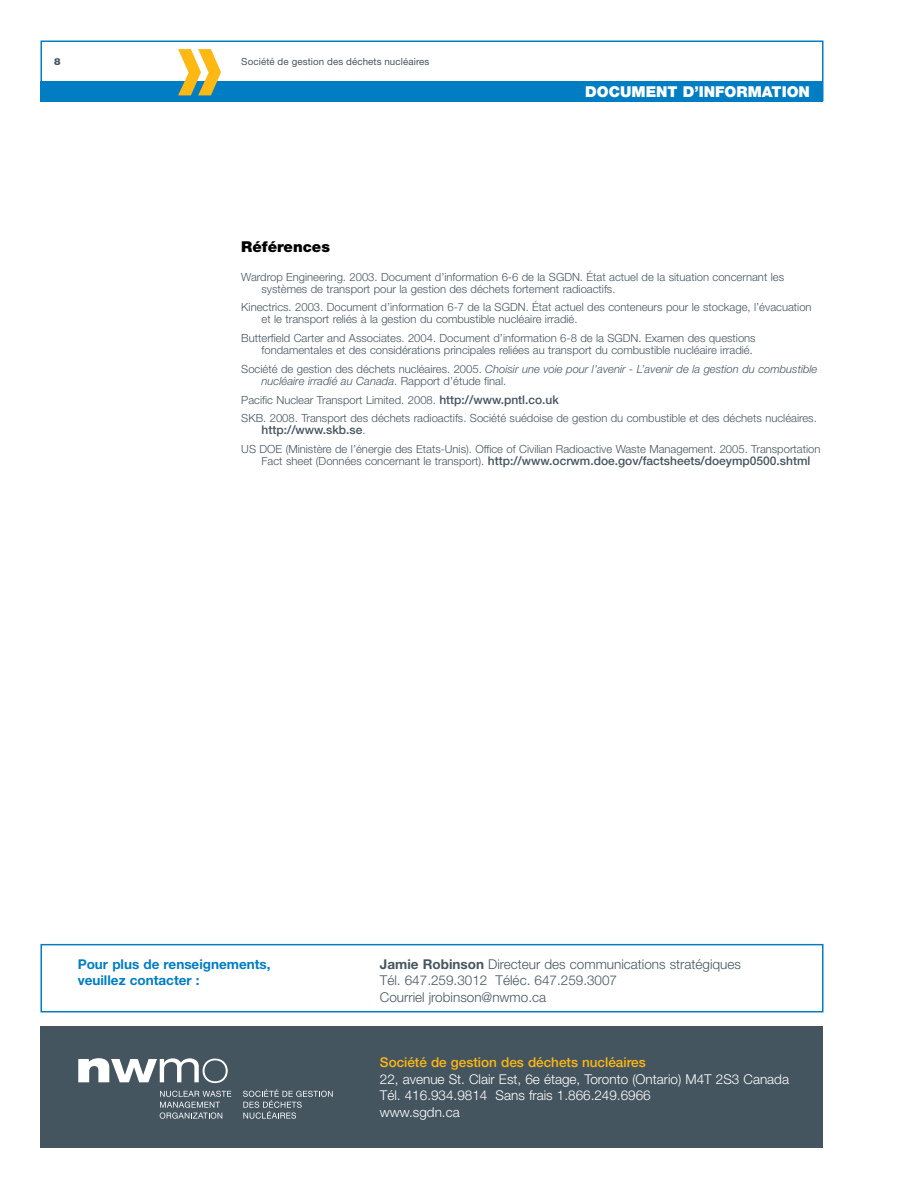
<style>
.page{position:relative;width:918px;height:1188px;background:#fff}
.page>*{position:absolute;margin:0;border:0;box-sizing:border-box;transform-origin:0 0}
.t1{font:900 15px "Helvetica Neue";color:#fff}
.t2{font:900 15px "Helvetica Neue";color:#000}
.t3{font:300 13.5px/16.5px "Helvetica Neue";color:#465560}
.t4{font:300 13.5px/16.5px "Helvetica Neue";color:#fff}
.t5{font:700 13.5px/16.5px "Helvetica Neue";color:#007dc3}
.t6{font:500 13.5px "Helvetica Neue";color:#fdb813}
.t7{font:500 12px "Helvetica Neue";color:#465560}
.t8{font:300 11.25px/12px "Helvetica Neue";color:#465560}
.t9{font:italic 300 11.25px/12px "Helvetica Neue";color:#465560}
.t10{font:9.75px "Helvetica Neue";letter-spacing:.01em;color:#465560}
.t11{font:900 9.75px "Helvetica Neue";color:#465560}
.s1{font-style:normal}
.s2{font-weight:500;font-size:12px}
.s3{font-weight:300;font-size:11.25px}
.s4{font-weight:700}
</style>
<div class="page">
<div style="left:40px;top:40px;width:784px;height:61px;border:2px solid #007dc3"></div>
<div style="left:40px;top:81px;width:784px;height:20px;background:#007dc3"></div>
<svg style="left:178px;top:49px;width:43px;height:46px"></svg>
<div style="left:40px;top:1026px;width:784px;height:122px;background:#455560"></div>
<svg style="left:243px;top:1089px;width:90px;height:30px"></svg>
<svg style="left:160px;top:1091px;width:71px;height:28px"></svg>
<svg style="left:78px;top:1058px;width:150px;height:25px"></svg>
<div style="left:40px;top:944px;width:784px;height:68px;border:2px solid #007dc3"></div>
<p class="t11" style="left:54px;top:56px;width:8px">8</p>
<p class="t10" style="left:241px;top:56px;width:190px">Société de gestion des déchets nucléaires</p>
<h1 class="t1" style="left:585px;top:83px;width:226px">DOCUMENT D’INFORMATION</h1>
<h1 class="t2" style="left:241px;top:238px;width:90px">Références</h1>
<p class="t8" style="left:262px;top:270px;width:524px;text-indent:-20px">Wardrop Engineering. 2003. Document d’information 6-6 de la SGDN. État actuel de la situation concernant les systèmes de transport pour la gestion des déchets fortement radioactifs.</p>
<p class="t8" style="left:262px;top:301px;width:552px;text-indent:-20px">Kinectrics. 2003. Document d’information 6-7 de la SGDN. État actuel des conteneurs pour le stockage, l’évacuation et le transport reliés à la gestion du combustible nucléaire irradié.</p>
<p class="t8" style="left:241px;top:332px;width:516px;text-align:right">Butterfield Carter and Associates. 2004. Document d’information 6-8 de la SGDN. Examen des questions fondamentales et des considérations principales reliées au transport du combustible nucléaire irradié.</p>
<p class="t9" style="left:262px;top:363px;width:557px;text-indent:-20px"><span class="s1">Société de gestion des déchets nucléaires. 2005.</span> Choisir une voie pour l’avenir - L’avenir de la gestion du combustible nucléaire irradié au Canada<span class="s1">. Rapport d’étude final.</span></p>
<p class="t8" style="left:241px;top:390px;width:577px;line-height:18.8px">Pacific Nuclear Transport Limited. 2008. <span class="s2">http://www.pntl.co.uk<br></span>SKB. 2008. Transport des déchets radioactifs. Société suédoise de gestion du combustible et des déchets nucléaires.</p>
<p class="t7" style="left:262px;top:423px;width:106px">http://www.skb.se<span class="s3">.</span></p>
<p class="t8" style="left:241px;top:443px;width:581px">US DOE (Ministère de l’énergie des Etats-Unis). Office of Civilian Radioactive Waste Management. 2005. Transportation</p>
<p class="t7" style="left:262px;top:454px;width:550px"><span class="s3">Fact sheet (Données concernant le transport).</span> http://www.ocrwm.doe.gov/factsheets/doeymp0500.shtml</p>
<p class="t5" style="left:78px;top:955px;width:194px">Pour plus de renseignements, veuillez contacter :</p>
<p class="t3" style="left:380px;top:955px;width:363px"><span class="s4">Jamie Robinson</span> Directeur des communications stratégiques<br>Tél. 647.259.3012 Téléc. 647.259.3007<br>Courriel jrobinson@nwmo.ca</p>
<p class="t6" style="left:380px;top:1054px;width:267px">Société de gestion des déchets nucléaires</p>
<p class="t4" style="left:380px;top:1070px;width:411px">22, avenue St. Clair Est, 6e étage, Toronto (Ontario) M4T 2S3 Canada<br>Tél. 416.934.9814 Sans frais 1.866.249.6966<br>www.sgdn.ca</p>
</div>
